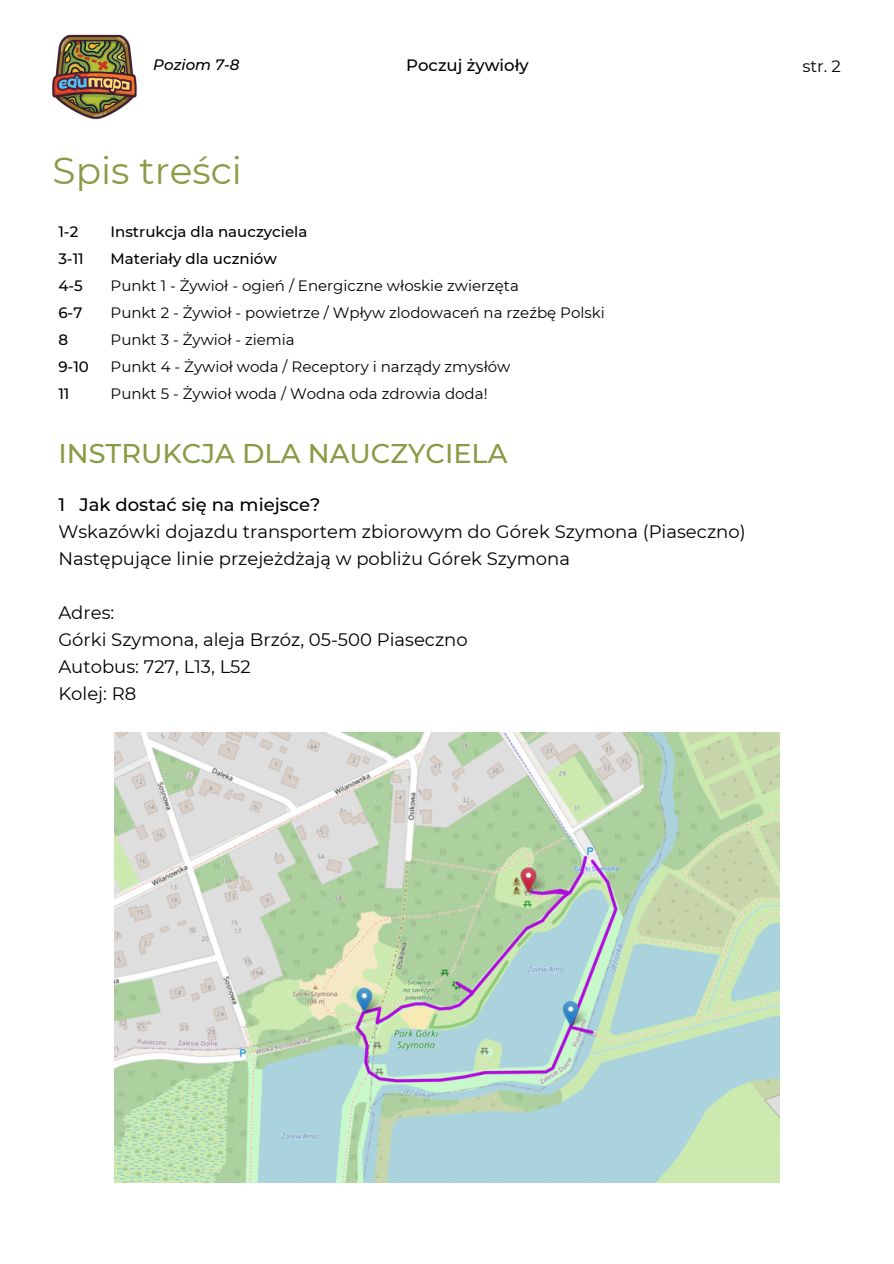
<style>
.page{position:relative;width:894px;height:1264px;background:#fff}
.page>*{position:absolute;margin:0;border:0;box-sizing:border-box;transform-origin:0 0}
.t1{font:37.5px "Montserrat";color:#889c45}
.t2{font:500 27px "Montserrat";color:#889c45}
.t3{font:18px "Montserrat";color:#000}
.t4{font:500 18px "Montserrat";color:#000}
.t5{font:500 16.5px "Montserrat";color:#000}
.t6{font:16.5px "Montserrat";color:#000}
.t7{font:15px "Montserrat";color:#000}
.t8{font:500 15px "Montserrat";color:#000}
.t9{font:italic 500 15px "Montserrat";color:#000}
</style>
<div class="page">
<img style="left:52px;top:34px;width:85px;height:86px">
<img style="left:115px;top:732px;width:664px;height:450px">
<p class="t9" style="left:153px;top:55px;width:88px">Poziom 7-8</p>
<p class="t5" style="left:406px;top:55px;width:124px">Poczuj żywioły</p>
<p class="t1" style="left:53px;top:148px;width:191px">Spis treści</p>
<p class="t8" style="left:58px;top:223px;width:21px">1-2</p>
<p class="t8" style="left:58px;top:250px;width:27px">3-11</p>
<p class="t8" style="left:58px;top:277px;width:26px">4-5</p>
<p class="t8" style="left:58px;top:304px;width:25px">6-7</p>
<p class="t8" style="left:58px;top:331px;width:11px">8</p>
<p class="t8" style="left:58px;top:358px;width:32px">9-10</p>
<p class="t8" style="left:58px;top:385px;width:13px">11</p>
<p class="t8" style="left:110px;top:223px;width:198px">Instrukcja dla nauczyciela</p>
<p class="t8" style="left:110px;top:250px;width:168px">Materiały dla uczniów</p>
<p class="t7" style="left:110px;top:277px;width:409px">Punkt 1 - Żywioł - ogień / Energiczne włoskie zwierzęta</p>
<p class="t7" style="left:110px;top:304px;width:495px">Punkt 2 - Żywioł - powietrze / Wpływ zlodowaceń na rzeźbę Polski</p>
<p class="t7" style="left:110px;top:331px;width:186px">Punkt 3 - Żywioł - ziemia</p>
<p class="t7" style="left:110px;top:358px;width:401px">Punkt 4 - Żywioł woda / Receptory i narządy zmysłów</p>
<p class="t7" style="left:110px;top:385px;width:378px">Punkt 5 - Żywioł woda / Wodna oda zdrowia doda!</p>
<p class="t2" style="left:58px;top:436px;width:450px">INSTRUKCJA DLA NAUCZYCIELA</p>
<p class="t4" style="left:58px;top:493px;width:263px">1 Jak dostać się na miejsce?</p>
<p class="t3" style="left:58px;top:520px;width:688px">Wskazówki dojazdu transportem zbiorowym do Górek Szymona (Piaseczno)</p>
<p class="t3" style="left:58px;top:547px;width:513px">Następujące linie przejeżdżają w pobliżu Górek Szymona</p>
<p class="t3" style="left:58px;top:601px;width:57px">Adres:</p>
<p class="t3" style="left:58px;top:628px;width:411px">Górki Szymona, aleja Brzóz, 05-500 Piaseczno</p>
<p class="t3" style="left:58px;top:655px;width:194px">Autobus: 727, L13, L52</p>
<p class="t3" style="left:58px;top:682px;width:79px">Kolej: R8</p>
<p class="t6" style="left:802px;top:56px;width:40px">str. 2</p>
</div>
